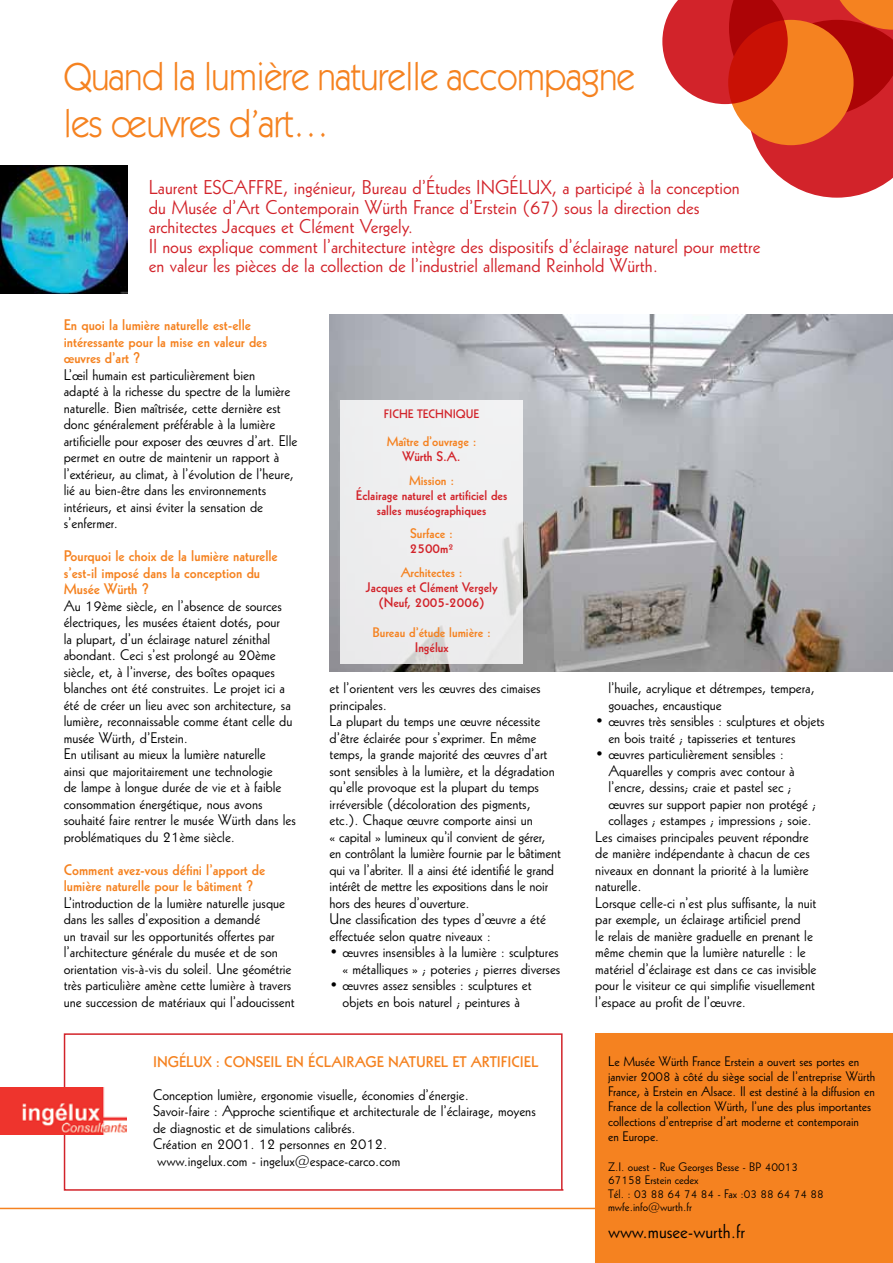
<style>
.page{position:relative;width:893px;height:1263px;background:#fff}
.page>*{position:absolute;margin:0;border:0;box-sizing:border-box;transform-origin:0 0}
.t1{font:39px/46.8px "Itc Kabel";letter-spacing:-.01em;color:#f58220;scale:.92 1}
.t2{font:19.5px/19.5px "Geometric 231 BT Roman C";color:#d2232a}
.t3{font:19.5px "Geometric 231 BT Roman C";color:#000}
.t4{font:15px/16.5px "Geometric 231 BT Roman C";color:#000}
.t5{font:15px/16.5px "Geometric 231 BT Bold C";color:#f58220}
.t6{font:13.5px/15px "Geometric 231 BT Roman C";color:#000}
.t7{font:13.5px/15px "Geometric 231 BT Bold C";color:#d2232a;text-align:center}
.t8{font:13.5px "Geometric 231 BT Bold C";color:#f58220}
.t9{font:12px/13.5px "Geometric 231 BT Roman C";color:#000}
.t10{font:12px "Geometric 231 BT Bold C";color:#d2232a}
</style>
<div class="page">
<div style="left:595px;top:1033px;width:298px;height:230px;background:#f58220"></div>
<svg style="left:662px;top:0;width:231px;height:198px"></svg>
<hr style="left:0;top:1208px;width:893px;height:1px;background:#f58220">
<img style="left:330px;top:315px;width:563px;height:357px">
<div style="left:340px;top:400px;width:183px;height:263px;background:#eeeeef"></div>
<svg style="left:63px;top:1033px;width:501px;height:158px"></svg>
<img style="left:0;top:166px;width:128px;height:127px">
<img style="left:0;top:1087px;width:126px;height:47px">
<h1 class="t1" style="left:64px;top:53px;width:622px">Quand la lumière naturelle accompagne les œuvres d’art…</h1>
<p class="t2" style="left:149px;top:177px;width:613px">Laurent ESCAFFRE, ingénieur, Bureau d’Études INGéLUX, a participé à la conception du Musée d’Art Contemporain Würth France d’Erstein (67) sous la direction des architectes Jacques et Clément Vergely.<br>Il nous explique comment l’architecture intègre des dispositifs d’éclairage naturel pour mettre en valeur les pièces de la collection de l’industriel allemand Reinhold Würth.</p>
<p class="t5" style="left:64px;top:316px;width:205px">En quoi la lumière naturelle est-elle intéressante pour la mise en valeur des œuvres d’art ?</p>
<p class="t4" style="left:64px;top:366px;width:235px">L’œil humain est particulièrement bien<br>adapté à la richesse du spectre de la lumière naturelle. Bien maîtrisée, cette dernière est donc généralement préférable à la lumière artificielle pour exposer des œuvres d’art. Elle permet en outre de maintenir un rapport à l’extérieur, au climat, à l’évolution de l’heure, lié au bien-être dans les environnements intérieurs, et ainsi éviter la sensation de s’enfermer.</p>
<p class="t5" style="left:64px;top:547px;width:215px">Pourquoi le choix de la lumière naturelle s’est-il imposé dans la conception du<br>Musée Würth ?</p>
<p class="t4" style="left:64px;top:597px;width:233px">Au 19ème siècle, en l’absence de sources électriques, les musées étaient dotés, pour<br>la plupart, d’un éclairage naturel zénithal abondant. Ceci s’est prolongé au 20ème siècle, et, à l’inverse, des boîtes opaques blanches ont été construites. Le projet ici a été de créer un lieu avec son architecture, sa lumière, reconnaissable comme étant celle du musée Würth, d’Erstein.<br>En utilisant au mieux la lumière naturelle<br>ainsi que majoritairement une technologie<br>de lampe à longue durée de vie et à faible consommation énergétique, nous avons souhaité faire rentrer le musée Würth dans les problématiques du 21ème siècle.</p>
<p class="t5" style="left:64px;top:860px;width:203px">Comment avez-vous défini l’apport de lumière naturelle pour le bâtiment ?</p>
<p class="t4" style="left:64px;top:894px;width:232px">L’introduction de la lumière naturelle jusque dans les salles d’exposition a demandé<br>un travail sur les opportunités offertes par l’architecture générale du musée et de son orientation vis-à-vis du soleil. Une géométrie très particulière amène cette lumière à travers une succession de matériaux qui l’adoucissent</p>
<p class="t10" style="left:384px;top:406px;width:97px">FICHE TECHNIQUE</p>
<p class="t8" style="left:387px;top:433px;width:91px">Maître d’ouvrage :</p>
<p class="t7" style="left:403px;top:449px;width:60px">Würth S.A.</p>
<p class="t8" style="left:409px;top:471px;width:47px">Mission :</p>
<p class="t7" style="left:356px;top:487px;width:153px">Éclairage naturel et artificiel des salles muséographiques</p>
<p class="t8" style="left:410px;top:525px;width:44px">Surface :</p>
<p class="t7" style="left:410px;top:541px;width:45px">2500m²</p>
<p class="t8" style="left:401px;top:563px;width:63px">Architectes :</p>
<p class="t7" style="left:366px;top:579px;width:134px">Jacques et Clément Vergely (Neuf, 2005-2006)</p>
<p class="t8" style="left:372px;top:623px;width:120px">Bureau d’étude lumière :</p>
<p class="t7" style="left:415px;top:639px;width:35px">Ingélux</p>
<p class="t4" style="left:330px;top:679px;width:233px">et l’orientent vers les œuvres des cimaises principales.<br>La plupart du temps une œuvre nécessite d’être éclairée pour s’exprimer. En même temps, la grande majorité des œuvres d’art sont sensibles à la lumière, et la dégradation qu’elle provoque est la plupart du temps irréversible (décoloration des pigments, etc.). Chaque œuvre comporte ainsi un<br>« capital » lumineux qu’il convient de gérer, en contrôlant la lumière fournie par le bâtiment qui va l’abriter. Il a ainsi été identifié le grand intérêt de mettre les expositions dans le noir hors des heures d’ouverture.<br>Une classification des types d’œuvre a été effectuée selon quatre niveaux :</p>
<p class="t4" style="left:330px;top:943px;width:232px;text-align:right">• œuvres insensibles à la lumière : sculptures « métalliques » ; poteries ; pierres diverses</p>
<p class="t4" style="left:330px;top:976px;width:204px;text-align:center">• œuvres assez sensibles : sculptures et objets en bois naturel ; peintures à</p>
<p class="t5" style="left:153px;top:1053px;width:14px">Ingélu</p>
<p class="t5" style="left:203px;top:1053px;width:39px">x : Conseil</p>
<p class="t5" style="left:286px;top:1053px;width:32px">en éclairage</p>
<p class="t5" style="left:388px;top:1053px;width:10px">naturel</p>
<p class="t5" style="left:452px;top:1053px;width:27px">et artificiel</p>
<p class="t4" style="left:153px;top:1086px;width:384px">Conception lumière, ergonomie visuelle, économies d’énergie.<br>Savoir-faire : Approche scientifique et architecturale de l’éclairage, moyens de diagnostic et de simulations calibrés.<br>Création en 2001. 12 personnes en 2012.<br>www.ingelux.com - ingelux@espace-carco.com</p>
<p class="t4" style="left:608px;top:679px;width:208px">l’huile, acrylique et détrempes, tempera, gouaches, encaustique</p>
<p class="t4" style="left:608px;top:712px;width:218px;text-indent:-13px">• œuvres très sensibles : sculptures et objets en bois traité ; tapisseries et tentures</p>
<p class="t4" style="left:595px;top:745px;width:190px">• œuvres particulièrement sensibles :</p>
<p class="t4" style="left:608px;top:762px;width:188px">Aquarelles y compris avec contour à</p>
<p class="t4" style="left:608px;top:778px;width:185px">l’encre, dessins; craie et pastel sec ;</p>
<p class="t4" style="left:608px;top:795px;width:209px">œuvres sur support papier non protégé ;</p>
<p class="t4" style="left:608px;top:811px;width:205px">collages ; estampes ; impressions ; soie.</p>
<p class="t4" style="left:595px;top:828px;width:215px">Les cimaises principales peuvent répondre</p>
<p class="t4" style="left:595px;top:844px;width:216px">de manière indépendante à chacun de ces</p>
<p class="t4" style="left:595px;top:861px;width:215px">niveaux en donnant la priorité à la lumière</p>
<p class="t4" style="left:595px;top:877px;width:48px">naturelle.</p>
<p class="t4" style="left:595px;top:894px;width:223px">Lorsque celle-ci n’est plus suffisante, la nuit</p>
<p class="t4" style="left:595px;top:910px;width:207px">par exemple, un éclairage artificiel prend</p>
<p class="t4" style="left:595px;top:927px;width:219px">le relais de manière graduelle en prenant le</p>
<p class="t4" style="left:595px;top:943px;width:212px">même chemin que la lumière naturelle : le</p>
<p class="t4" style="left:595px;top:960px;width:223px">matériel d’éclairage est dans ce cas invisible</p>
<p class="t4" style="left:595px;top:976px;width:221px">pour le visiteur ce qui simplifie visuellement</p>
<p class="t4" style="left:595px;top:993px;width:152px">l’espace au profit de l’œuvre.</p>
<p class="t6" style="left:608px;top:1053px;width:269px">Le Musée Würth France Erstein a ouvert ses portes en janvier 2008 à côté du siège social de l’entreprise Würth France, à Erstein en Alsace. Il est destiné à la diffusion en France de la collection Würth, l’une des plus importantes collections d’entreprise d’art moderne et contemporain<br>en Europe.</p>
<p class="t9" style="left:608px;top:1159px;width:217px">Z.I. ouest - Rue Georges Besse - BP 40013<br>67158 Erstein cedex<br>Tél. : 03 88 64 74 84 - Fax :03 88 64 74 88 mwfe.info@wurth.fr</p>
<h2 class="t3" style="left:608px;top:1218px;width:138px">www.musee-wurth.fr</h2>
</div>
